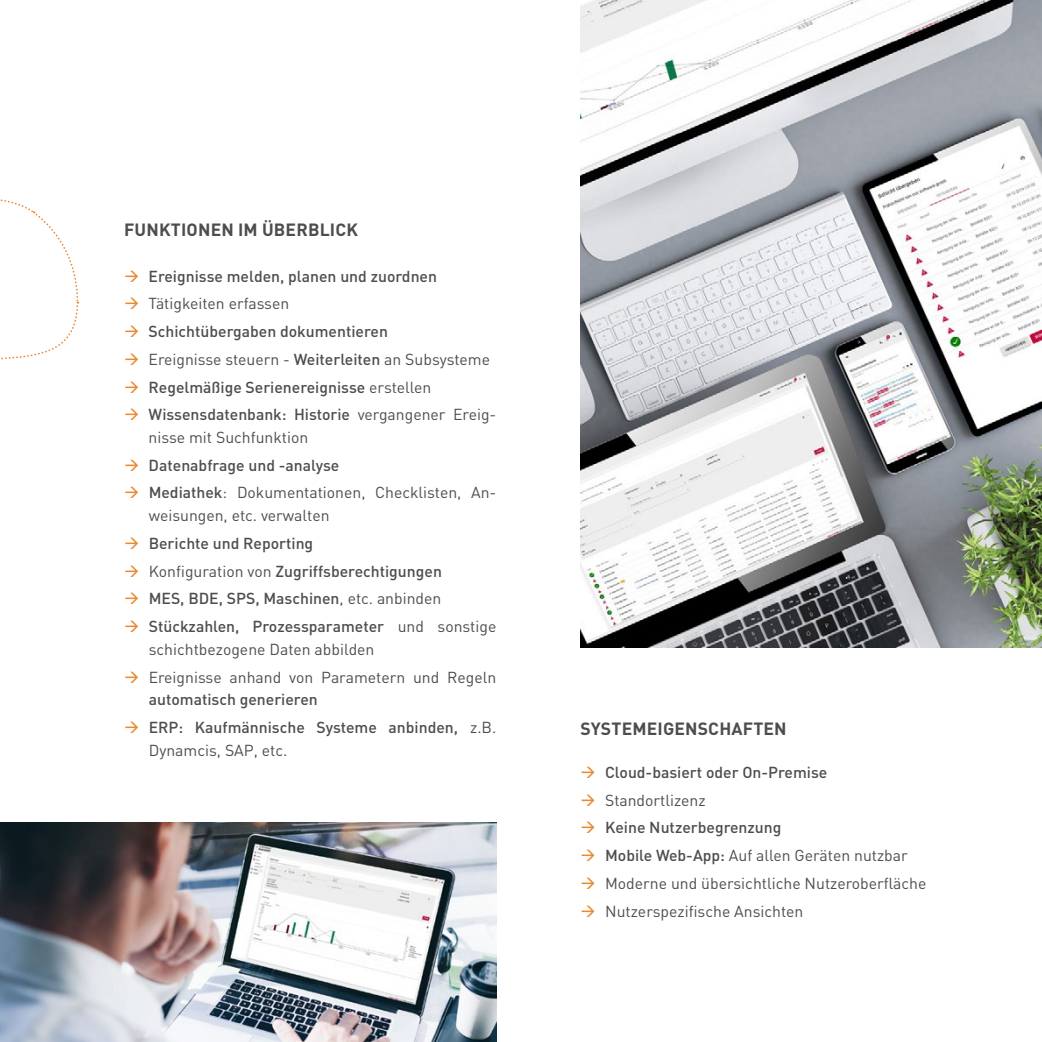
<style>
.page{position:relative;width:1042px;height:1042px;background:#fff}
.page>*{position:absolute;margin:0;border:0;box-sizing:border-box;transform-origin:0 0}
.t1{font:700 17.5px "DIN Pro";letter-spacing:.01em;color:#4d4d4f}
.t2{font:500 15.75px/27.7px "DIN Pro";color:#4d4d4f}
.t3{font:15.75px/27.7px "DIN Pro";color:#4d4d4f}
.s1{font-weight:400}
.s2{font-weight:500}
</style>
<div class="page">
<img style="left:580px;top:0;width:462px;height:648px">
<img style="left:0;top:823px;width:496px;height:219px">
<svg style="left:0;top:199px;width:79px;height:161px"></svg>
<p class="t1" style="left:124px;top:218px;width:235px">FUNKTIONEN IM ÜBERBLICK</p>
<p class="t2" style="left:149px;top:262px;width:290px">Ereignisse melden, planen und zuordnen</p>
<p class="t3" style="left:149px;top:289px;width:142px">Tätigkeiten erfassen</p>
<p class="t2" style="left:149px;top:317px;width:349px">Schichtübergaben dokumentieren<br><span class="s1">Ereignisse steuern -</span> Weiterleiten <span class="s1">an Subsysteme </span>Regelmäßige Serienereignisse <span class="s1">erstellen </span>Wissensdatenbank: Historie <span class="s1">vergangener Ereig-</span></p>
<p class="t3" style="left:149px;top:423px;width:161px">nisse mit Suchfunktion</p>
<p class="t2" style="left:149px;top:450px;width:347px">Datenabfrage und -analyse<br>Mediathek<span class="s1">: Dokumentationen, Checklisten, An-</span></p>
<p class="t3" style="left:149px;top:501px;width:182px">weisungen, etc. verwalten</p>
<p class="t2" style="left:149px;top:529px;width:349px">Berichte und Reporting<br><span class="s1">Konfiguration von</span> Zugriffsberechtigungen<br>MES, BDE, SPS, Maschinen<span class="s1">, etc. anbinden </span>Stückzahlen, Prozessparameter <span class="s1">und sonstige</span></p>
<p class="t3" style="left:149px;top:635px;width:349px">schichtbezogene Daten abbilden<br>Ereignisse anhand von Parametern und Regeln</p>
<p class="t2" style="left:149px;top:685px;width:349px">automatisch generieren<br>ERP: Kaufmännische Systeme anbinden, <span class="s1">z.B.</span></p>
<p class="t3" style="left:149px;top:735px;width:140px">Dynamcis, SAP, etc.</p>
<p class="t1" style="left:580px;top:716px;width:208px">SYSTEMEIGENSCHAFTEN</p>
<p class="t2" style="left:605px;top:758px;width:224px">Cloud-basiert oder On-Premise</p>
<p class="t3" style="left:605px;top:785px;width:102px">Standortlizenz</p>
<p class="t3" style="left:605px;top:813px;width:323px"><span class="s2">Keine Nutzerbegrenzung<br>Mobile Web-App:</span> Auf allen Geräten nutzbar Moderne und übersichtliche Nutzeroberfläche Nutzerspezifische Ansichten</p>
</div>
